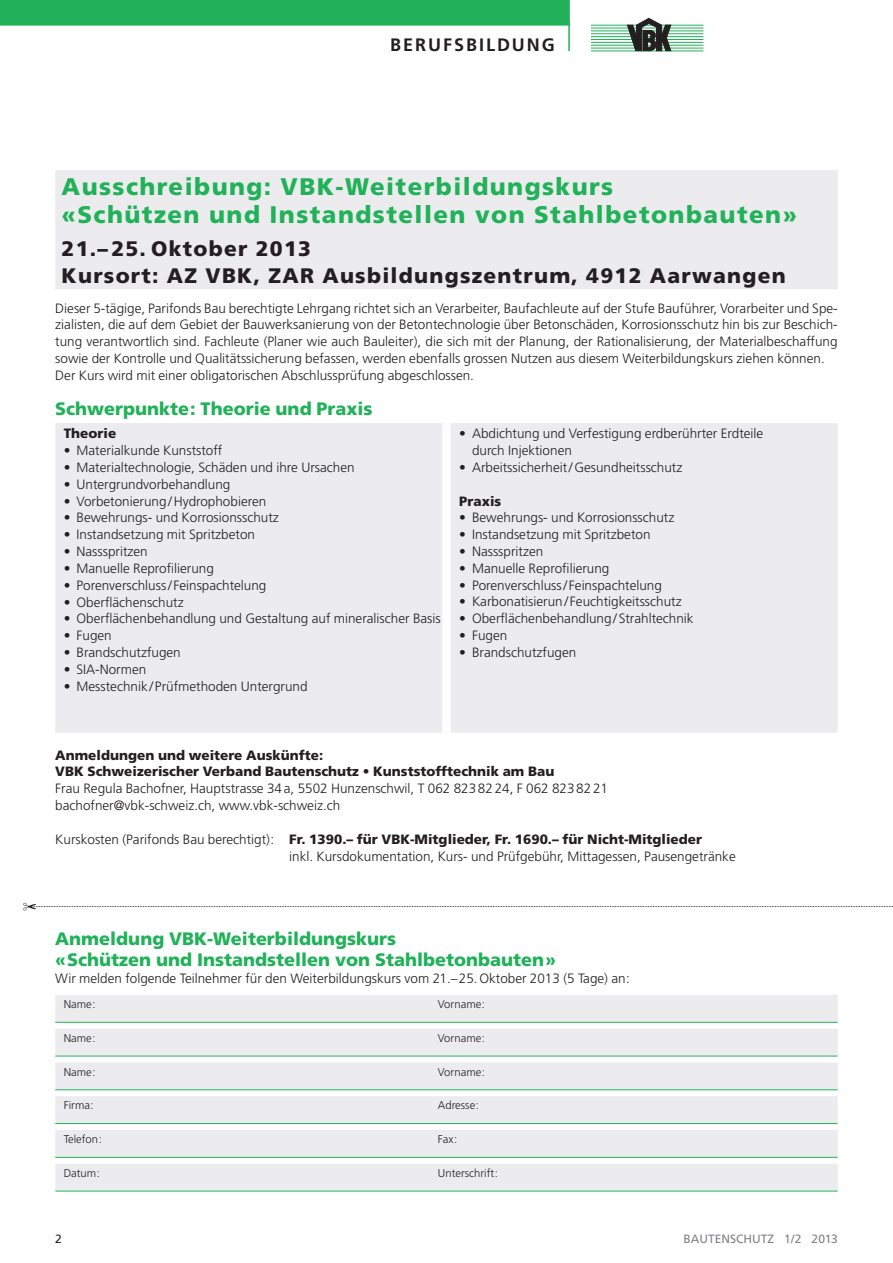
<style>
.page{position:relative;width:893px;height:1263px;background:#fff}
.page>*{position:absolute;margin:0;border:0;box-sizing:border-box;transform-origin:0 0}
.t1{font:900 24px/27px "Frutiger";letter-spacing:.06em;color:#21b259}
.t2{font:900 21px/27px "Frutiger";letter-spacing:.06em;color:#231f20}
.t3{font:900 18px/21px "Frutiger CE";color:#21b259}
.t4{font:700 18px "Frutiger CE";letter-spacing:.11em;color:#231f20}
.t5{font:300 13.5px/16.8px "Frutiger CE";color:#231f20}
.t6{font:900 13.5px/16.8px "Frutiger CE";color:#231f20}
.t7{font:900 13.5px "Frutiger";color:#231f20}
.t8{font:12px "Frutiger CE";color:#808285}
.t9{font:12px "Frutiger CE";color:#231f20}
.t10{font:300 11.25px "Frutiger CE";color:#231f20}
.s1{font-weight:900}
</style>
<div class="page">
<div style="left:0;top:0;width:570px;height:26px;background:#21b259"></div>
<hr style="left:568px;top:21px;width:2px;height:30px;background:#21b259">
<hr style="left:591px;top:25px;width:112px;height:1px;background:#21b259">
<hr style="left:591px;top:28px;width:112px;height:1px;background:#21b259">
<hr style="left:591px;top:31px;width:112px;height:1px;background:#21b259">
<hr style="left:591px;top:34px;width:112px;height:1px;background:#21b259">
<hr style="left:591px;top:36px;width:112px;height:1px;background:#21b259">
<hr style="left:591px;top:51px;width:112px;height:1px;background:#21b259">
<hr style="left:591px;top:39px;width:112px;height:1px;background:#21b259">
<hr style="left:591px;top:42px;width:112px;height:1px;background:#21b259">
<hr style="left:591px;top:45px;width:112px;height:1px;background:#21b259">
<hr style="left:591px;top:48px;width:112px;height:1px;background:#21b259">
<svg style="left:627px;top:18px;width:44px;height:33px"></svg>
<svg style="left:23px;top:903px;width:870px;height:7px"></svg>
<div style="left:55px;top:995px;width:783px;height:27px;background:#ececee"></div>
<hr style="left:55px;top:1022px;width:783px;height:1px;background:#21b259">
<div style="left:55px;top:1029px;width:783px;height:27px;background:#ececee"></div>
<hr style="left:55px;top:1056px;width:783px;height:1px;background:#21b259">
<div style="left:55px;top:1062px;width:783px;height:27px;background:#ececee"></div>
<hr style="left:55px;top:1089px;width:783px;height:1px;background:#21b259">
<div style="left:55px;top:1096px;width:783px;height:27px;background:#ececee"></div>
<hr style="left:55px;top:1123px;width:783px;height:1px;background:#21b259">
<div style="left:55px;top:1130px;width:783px;height:27px;background:#ececee"></div>
<hr style="left:55px;top:1157px;width:783px;height:1px;background:#21b259">
<div style="left:55px;top:1164px;width:783px;height:27px;background:#ececee"></div>
<hr style="left:55px;top:1191px;width:783px;height:1px;background:#21b259">
<svg style="left:55px;top:170px;width:783px;height:563px;fill:#ececee"></svg>
<div style="left:442px;top:428px;width:9px;height:296px;background:#fff"></div>
<div style="left:442px;top:724px;width:9px;height:9px;background:#fff"></div>
<div style="left:442px;top:423px;width:9px;height:5px;background:#fff"></div>
<h3 class="t4" style="left:390px;top:34px;width:166px">BERUFSBILDUNG</h3>
<h1 class="t1" style="left:62px;top:174px;width:737px">Ausschreibung: VBK-Weiterbildungskurs<br>«Schützen und Instandstellen von Stahlbetonbauten»</h1>
<h2 class="t2" style="left:62px;top:235px;width:726px">21.–25. Oktober 2013<br>Kursort: AZ VBK, ZAR Ausbildungszentrum, 4912 Aarwangen</h2>
<p class="t5" style="left:55px;top:299px;width:784px">Dieser 5-tägige, Parifonds Bau berechtigte Lehrgang richtet sich an Verarbeiter, Baufachleute auf der Stufe Bauführer, Vorarbeiter und Spe&shy;zialisten, die auf dem Gebiet der Bauwerksanierung von der Betontechnologie über Betonschäden, Korrosionsschutz hin bis zur Beschich&shy;tung verantwortlich sind. Fachleute (Planer wie auch Bauleiter), die sich mit der Planung, der Rationalisierung, der Materialbeschaffung sowie der Kontrolle und Qualitätssicherung befassen, werden ebenfalls grossen Nutzen aus diesem Weiterbildungskurs ziehen können.<br>Der Kurs wird mit einer obligatorischen Abschlussprüfung abgeschlossen.</p>
<h3 class="t3" style="left:55px;top:398px;width:319px">Schwerpunkte: Theorie und Praxis</h3>
<p class="t7" style="left:64px;top:425px;width:54px">Theorie</p>
<p class="t5" style="left:64px;top:442px;width:160px">• Materialkunde Kunststoff</p>
<p class="t5" style="left:64px;top:459px;width:292px">• Materialtechnologie, Schäden und ihre Ursachen</p>
<p class="t5" style="left:64px;top:476px;width:168px">• Untergrundvorbehandlung</p>
<p class="t5" style="left:64px;top:492px;width:204px">• Vorbetonierung / Hydrophobieren</p>
<p class="t5" style="left:64px;top:509px;width:217px">• Bewehrungs- und Korrosionsschutz</p>
<p class="t5" style="left:64px;top:526px;width:193px">• Instandsetzung mit Spritzbeton</p>
<p class="t5" style="left:64px;top:543px;width:86px">• Nassspritzen</p>
<p class="t5" style="left:64px;top:560px;width:152px">• Manuelle Reprofilierung</p>
<p class="t5" style="left:64px;top:576px;width:204px">• Porenverschluss / Feinspachtelung</p>
<p class="t5" style="left:64px;top:593px;width:122px">• Oberflächenschutz</p>
<p class="t5" style="left:64px;top:610px;width:378px">• Oberflächenbehandlung und Gestaltung auf mineralischer Basis</p>
<p class="t5" style="left:64px;top:627px;width:50px">• Fugen</p>
<p class="t5" style="left:64px;top:644px;width:119px">• Brandschutzfugen</p>
<p class="t5" style="left:64px;top:661px;width:84px">• SIA-Normen</p>
<p class="t5" style="left:64px;top:677px;width:245px">• Messtechnik / Prüfmethoden Untergrund</p>
<p class="t5" style="left:472px;top:425px;width:293px;text-indent:-13px">• Abdichtung und Verfestigung erdberührter Erdteile durch Injektionen</p>
<p class="t5" style="left:459px;top:459px;width:225px">• Arbeitssicherheit / Gesundheitsschutz</p>
<p class="t7" style="left:459px;top:493px;width:43px">Praxis</p>
<p class="t5" style="left:459px;top:509px;width:217px">• Bewehrungs- und Korrosionsschutz</p>
<p class="t5" style="left:459px;top:526px;width:193px">• Instandsetzung mit Spritzbeton</p>
<p class="t5" style="left:459px;top:543px;width:86px">• Nassspritzen</p>
<p class="t5" style="left:459px;top:559px;width:152px">• Manuelle Reprofilierung</p>
<p class="t5" style="left:459px;top:576px;width:204px">• Porenverschluss / Feinspachtelung</p>
<p class="t5" style="left:459px;top:593px;width:224px">• Karbonatisierun / Feuchtigkeitsschutz</p>
<p class="t5" style="left:459px;top:610px;width:236px">• Oberflächenbehandlung / Strahltechnik</p>
<p class="t5" style="left:459px;top:627px;width:50px">• Fugen</p>
<p class="t5" style="left:459px;top:644px;width:119px">• Brandschutzfugen</p>
<p class="t6" style="left:55px;top:746px;width:501px">Anmeldungen und weitere Auskünfte:<br>VBK Schweizerischer Verband Bautenschutz • Kunststofftechnik am Bau</p>
<p class="t5" style="left:55px;top:780px;width:554px">Frau Regula Bachofner, Hauptstrasse 34 a, 5502 Hunzenschwil, T 062 823 82 24, F 062 823 82 21 bachofner@vbk-schweiz.ch, www.vbk-schweiz.ch</p>
<p class="t5" style="left:289px;top:830px;width:448px;text-indent:-234px">Kurskosten (Parifonds Bau berechtigt): <span class="s1">Fr. 1390.– für VBK-Mitglieder, Fr. 1690.– für Nicht-Mitglieder<br></span>inkl. Kursdokumentation, Kurs- und Prüfgebühr, Mittagessen, Pausengetränke</p>
<h3 class="t3" style="left:55px;top:928px;width:502px">Anmeldung VBK-Weiterbildungskurs<br>«Schützen und Instandstellen von Stahlbetonbauten»</h3>
<p class="t5" style="left:55px;top:969px;width:576px">Wir melden folgende Teilnehmer für den Weiterbildungskurs vom 21.–25. Oktober 2013 (5 Tage) an:</p>
<p class="t10" style="left:64px;top:998px;width:33px">Name:</p>
<p class="t10" style="left:438px;top:998px;width:49px">Vorname:</p>
<p class="t10" style="left:64px;top:1031px;width:33px">Name:</p>
<p class="t10" style="left:438px;top:1031px;width:49px">Vorname:</p>
<p class="t10" style="left:64px;top:1065px;width:33px">Name:</p>
<p class="t10" style="left:438px;top:1065px;width:49px">Vorname:</p>
<p class="t10" style="left:64px;top:1099px;width:31px">Firma:</p>
<p class="t10" style="left:438px;top:1099px;width:42px">Adresse:</p>
<p class="t10" style="left:64px;top:1133px;width:40px">Telefon:</p>
<p class="t10" style="left:438px;top:1133px;width:21px">Fax:</p>
<p class="t10" style="left:64px;top:1166px;width:38px">Datum:</p>
<p class="t10" style="left:438px;top:1166px;width:61px">Unterschrift:</p>
<p class="t9" style="left:55px;top:1231px;width:8px">2</p>
<p class="t8" style="left:683px;top:1231px;width:156px">BAUTENSCHUTZ 1/2 2013</p>
</div>
